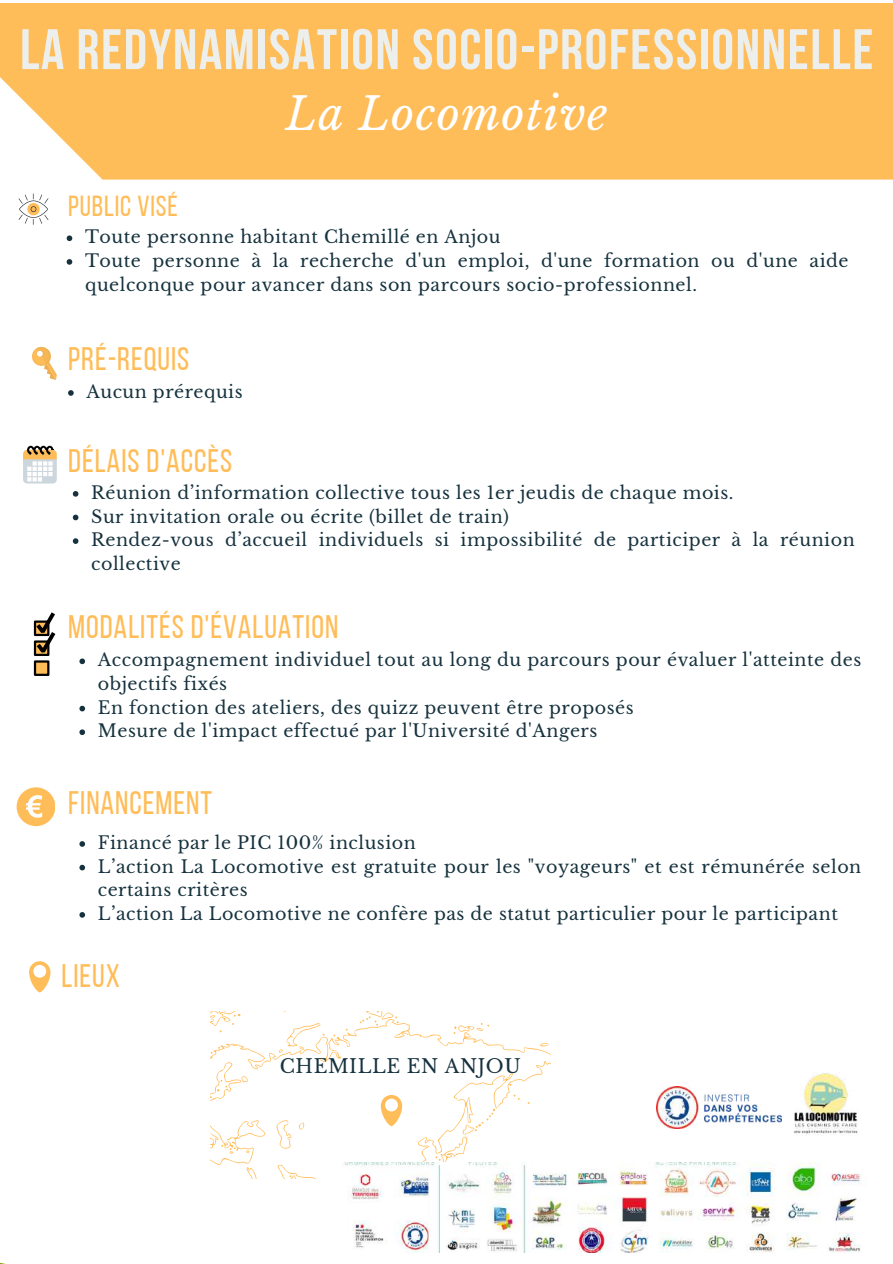
<style>
.page{position:relative;width:893px;height:1264px;background:#fff}
.page>*{position:absolute;margin:0;border:0;box-sizing:border-box;transform-origin:0 0}
.t1{font:700 56.85px "Bebas Neue";letter-spacing:.03em;color:#edefed}
.t2{font:italic 44.4px "Libre Baskerville";letter-spacing:.03em;color:#fff}
.t3{font:32.55px "Bebas Neue";letter-spacing:.03em;color:#ffbd59}
.t4{font:28.95px "Bebas Neue";letter-spacing:.03em;color:#ffbd59}
.t5{font:18.9px "Libre Baskerville";letter-spacing:.03em;color:#16323e}
.t6{font:17.4px/23.7px "Libre Baskerville";letter-spacing:.03em;color:#16323e}
</style>
<div class="page">
<div style="left:0;top:3px;width:892px;height:176px;background:#ffbd59"></div>
<svg style="left:211px;top:1011px;width:339px;height:167px"></svg>
<svg style="left:381px;top:1094px;width:21px;height:32px"></svg>
<div style="left:385px;top:1098px;width:13px;height:13px;background:#fff;border-radius:50%"></div>
<svg style="left:32px;top:347px;width:25px;height:32px"></svg>
<svg style="left:23px;top:446px;width:34px;height:37px"></svg>
<svg style="left:29px;top:961px;width:21px;height:31px"></svg>
<div style="left:33px;top:964px;width:13px;height:13px;background:#fff;border-radius:50%"></div>
<svg style="left:19px;top:193px;width:29px;height:32px"></svg>
<div style="left:35px;top:661px;width:13px;height:14px;background:#ffbd59"></div>
<div style="left:34px;top:660px;width:15px;height:16px;border:2px solid #000"></div>
<svg style="left:34px;top:612px;width:21px;height:44px"></svg>
<div style="left:17px;top:787px;width:38px;height:39px;background:#ffbd59;border-radius:50%"></div>
<svg style="left:26px;top:795px;width:16px;height:22px"></svg>
<img style="left:793px;top:1072px;width:65px;height:62px">
<img style="left:656px;top:1086px;width:125px;height:42px">
<img style="left:336px;top:1162px;width:525px;height:90px">
<svg style="left:67px;top:235px;width:5px;height:6px"></svg>
<svg style="left:67px;top:259px;width:5px;height:6px"></svg>
<svg style="left:68px;top:390px;width:6px;height:6px"></svg>
<svg style="left:73px;top:491px;width:5px;height:5px"></svg>
<svg style="left:73px;top:514px;width:5px;height:6px"></svg>
<svg style="left:73px;top:538px;width:5px;height:6px"></svg>
<svg style="left:79px;top:658px;width:6px;height:6px"></svg>
<svg style="left:79px;top:705px;width:6px;height:6px"></svg>
<svg style="left:79px;top:729px;width:6px;height:6px"></svg>
<svg style="left:79px;top:841px;width:6px;height:5px"></svg>
<svg style="left:79px;top:864px;width:6px;height:6px"></svg>
<svg style="left:79px;top:912px;width:6px;height:5px"></svg>
<h1 class="t1" style="left:20px;top:26px;width:854px">LA REDYNAMISATION SOCIO-PROFESSIONNELLE</h1>
<h3 class="t4" style="left:68px;top:195px;width:111px">PUBLIC VISÉ</h3>
<h2 class="t2" style="left:286px;top:87px;width:323px">La Locomotive</h2>
<p class="t6" style="left:85px;top:225px;width:764px">Toute personne habitant Chemillé en Anjou<br>Toute personne à la recherche d'un emploi, d'une formation ou d'une aide quelconque pour avancer dans son parcours socio-professionnel.</p>
<h3 class="t3" style="left:68px;top:346px;width:122px">PRÉ-REQUIS</h3>
<p class="t6" style="left:86px;top:380px;width:158px">Aucun prérequis</p>
<h3 class="t3" style="left:68px;top:447px;width:166px">DÉLAIS D'ACCÈS</h3>
<p class="t6" style="left:91px;top:481px;width:764px">Réunion d’information collective tous les 1er jeudis de chaque mois.<br>Sur invitation orale ou écrite (billet de train)<br>Rendez-vous d’accueil individuels si impossibilité de participer à la réunion collective</p>
<h3 class="t3" style="left:68px;top:614px;width:271px">MODALITÉS D'ÉVALUATION</h3>
<p class="t6" style="left:98px;top:648px;width:764px">Accompagnement individuel tout au long du parcours pour évaluer l'atteinte des objectifs fixés<br>En fonction des ateliers, des quizz peuvent être proposés<br>Mesure de l'impact effectué par l'Université d'Angers</p>
<h3 class="t3" style="left:68px;top:789px;width:145px">FINANCEMENT</h3>
<p class="t6" style="left:98px;top:831px;width:764px">Financé par le PIC 100% inclusion<br>L’action La Locomotive est gratuite pour les "voyageurs" et est rémunérée selon certains critères<br>L’action La Locomotive ne confère pas de statut particulier pour le participant</p>
<h3 class="t3" style="left:62px;top:963px;width:60px">LIEUX</h3>
<p class="t5" style="left:280px;top:1054px;width:242px">CHEMILLE EN ANJOU</p>
</div>
